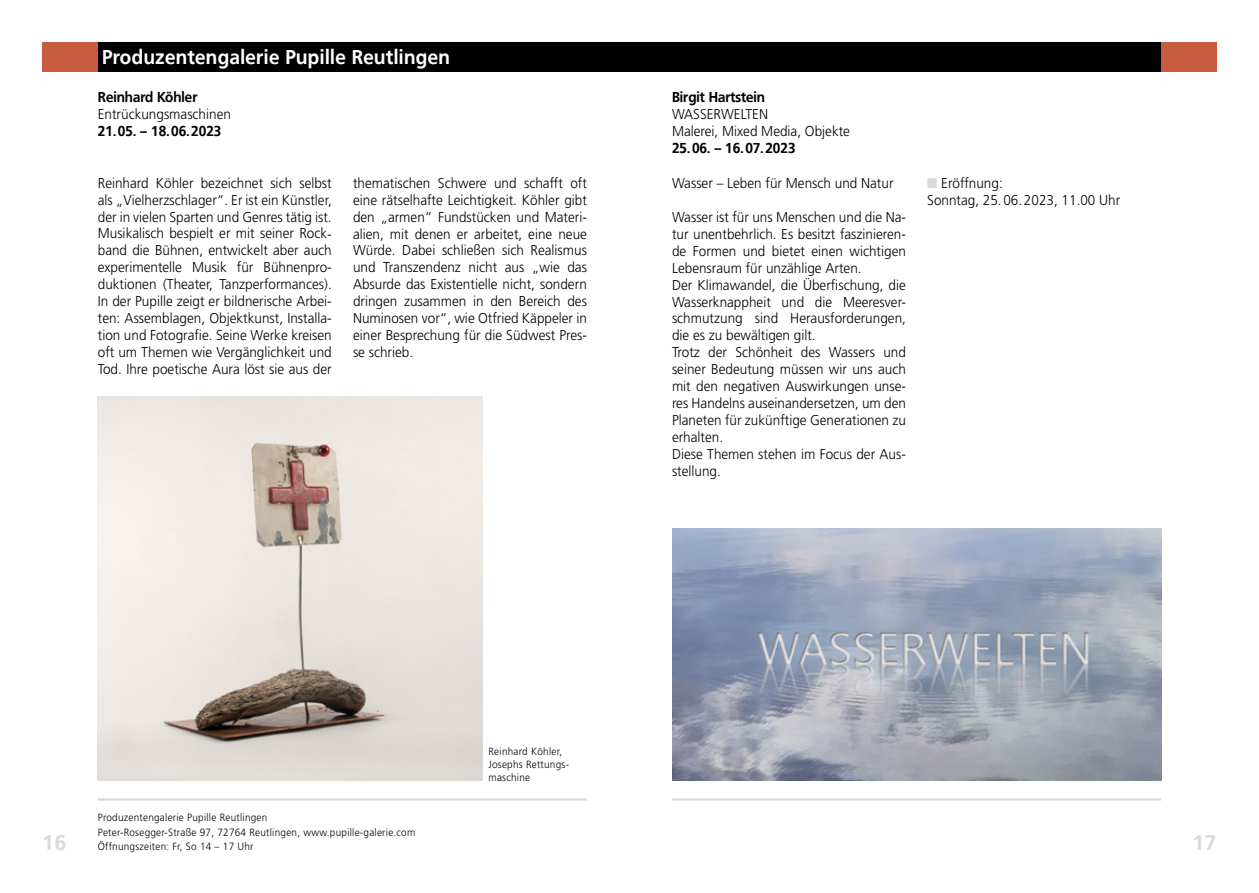
<style>
.page{position:relative;width:1259px;height:893px;background:#fff}
.page>*{position:absolute;margin:0;border:0;box-sizing:border-box;transform-origin:0 0}
.t1{font:700 21px "Frutiger BSK";color:#dadada}
.t2{font:700 19.8px "Frutiger BSK";letter-spacing:.025em;color:#fff;scale:.95 1}
.t3{font:300 14.25px/17px "Frutiger";color:#000;scale:.95 1}
.t4{font:700 14.25px "Frutiger BSK";color:#000;scale:.95 1}
.t5{font:300 10.5px/14.9px "Frutiger";letter-spacing:.025em;color:#000;scale:.95 1}
.s1{color:#dadada}
</style>
<div class="page">
<hr style="left:98px;top:798px;width:489px;height:2px;background:#dadada">
<hr style="left:672px;top:798px;width:489px;height:2px;background:#dadada">
<div style="left:98px;top:43px;width:531px;height:29px;background:#000"></div>
<div style="left:629px;top:43px;width:532px;height:29px;background:#000"></div>
<div style="left:1161px;top:43px;width:55px;height:29px;background:#c95b40"></div>
<div style="left:43px;top:43px;width:55px;height:29px;background:#c95b40"></div>
<img style="left:672px;top:529px;width:489px;height:252px">
<img style="left:98px;top:396px;width:384px;height:385px">
<h2 class="t2" style="left:102px;top:45px;width:368px">Produzentengalerie Pupille Reutlingen</h2>
<p class="t4" style="left:98px;top:89px;width:106px">Reinhard Köhler</p>
<p class="t3" style="left:98px;top:106px;width:142px">Entrückungsmaschinen</p>
<p class="t4" style="left:98px;top:123px;width:132px">21.05. – 18.06.2023</p>
<p class="t3" style="left:98px;top:174px;width:248px;text-align:justify">Reinhard Köhler bezeichnet sich selbst als „Vielherzschlager“. Er ist ein Künstler, der in vielen Sparten und Genres tätig ist.<br>Musikalisch bespielt er mit seiner Rock&shy;band die Bühnen, entwickelt aber auch experimentelle Musik für Bühnenpro&shy;duktionen (Theater, Tanzperformances).<br>In der Pupille zeigt er bildnerische Arbei&shy;ten: Assemblagen, Objektkunst, Installa&shy;tion und Fotografie. Seine Werke kreisen oft um Themen wie Vergänglichkeit und Tod. Ihre poetische Aura löst sie aus der</p>
<p class="t3" style="left:353px;top:174px;width:248px;text-align:justify">thematischen Schwere und schafft oft eine rätselhafte Leichtigkeit. Köhler gibt den „armen“ Fundstücken und Materi&shy;alien, mit denen er arbeitet, eine neue Würde. Dabei schließen sich Realismus und Transzendenz nicht aus „wie das Absurde das Existentielle nicht, sondern dringen zusammen in den Bereich des Numinosen vor“, wie Otfried Käppeler in einer Besprechung für die Südwest Pres&shy;se schrieb.</p>
<p class="t4" style="left:672px;top:89px;width:99px">Birgit Hartstein</p>
<p class="t3" style="left:672px;top:106px;width:189px">WASSERWELTEN<br>Malerei, Mixed Media, Objekte</p>
<p class="t4" style="left:672px;top:140px;width:132px">25.06. – 16.07.2023</p>
<p class="t3" style="left:672px;top:174px;width:235px">Wasser – Leben für Mensch und Natur</p>
<p class="t3" style="left:672px;top:208px;width:248px">Wasser ist für uns Menschen und die Na&shy;tur unentbehrlich. Es besitzt faszinieren&shy;de Formen und bietet einen wichtigen Lebensraum für unzählige Arten.<br>Der Klimawandel, die Überfischung, die Wasserknappheit und die Meeresver&shy;schmutzung sind Herausforderungen, die es zu bewältigen gilt.<br>Trotz der Schönheit des Wassers und seiner Bedeutung müssen wir uns auch mit den negativen Auswirkungen unse&shy;res Handelns auseinandersetzen, um den Planeten für zukünftige Generationen zu erhalten.<br>Diese Themen stehen im Focus der Aus&shy;stellung.</p>
<p class="t3" style="left:927px;top:174px;width:205px"><span class="s1">■</span> Eröffnung:<br>Sonntag, 25.06.2023, 11.00 Uhr</p>
<p class="t5" style="left:488px;top:745px;width:86px;line-height:12.8px">Reinhard Köhler,<br>Josephs Rettungs&shy;maschine</p>
<p class="t5" style="left:98px;top:810px;width:336px">Produzentengalerie Pupille Reutlingen<br>Peter-Rosegger-Straße 97, 72764 Reutlingen, www.pupille-galerie.com<br>Öffnungszeiten: Fr, So 14 – 17 Uhr</p>
<h1 class="t1" style="left:43px;top:830px;width:25px">16</h1>
<h1 class="t1" style="left:1192px;top:830px;width:25px">17</h1>
</div>
